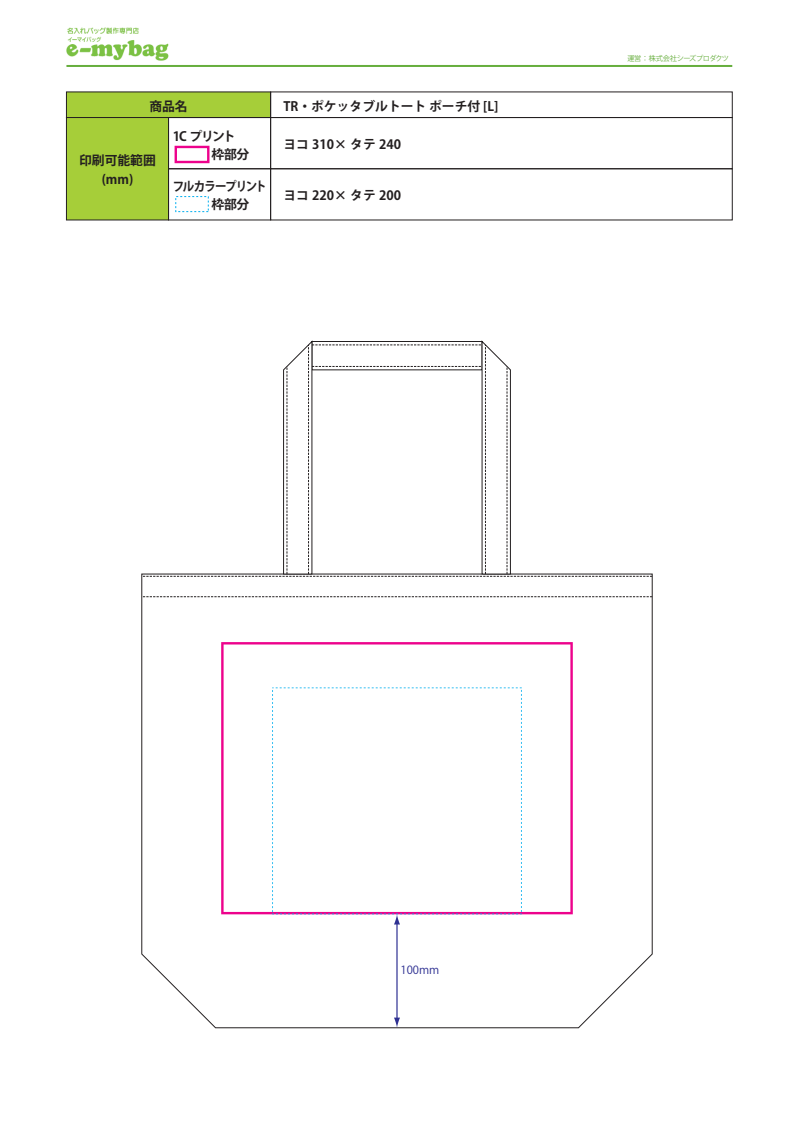
<style>
.page{position:relative;width:794px;height:1123px;background:#fff}
.page>*{position:absolute;margin:0;border:0;box-sizing:border-box;transform-origin:0 0}
.t1{font:700 12.8px/19.2px "Koz Go Pro";color:#231f20;text-align:center}
.t2{font:700 12.8px/18.4px "Koz Go Pro";letter-spacing:-.085em;color:#231f20;scale:.9 1}
.t3{font:700 12.8px/18.4px "Koz Go Pro";letter-spacing:-.075em;color:#231f20}
.t4{font:11.2px "Koz Go Pro";color:#2e3092}
.t5{font:7.2px "Koz Go Pro";letter-spacing:-.045em;color:#66ae3d}
.s1{font-weight:800;font-size:19.2px;color:#ed028c}
.s2{font-weight:800;font-size:19.2px;color:#00aeef}
</style>
<div class="page">
<svg style="left:141px;top:573px;width:511px;height:455px"></svg>
<svg style="left:142px;top:596px;width:510px;height:1px"></svg>
<svg style="left:142px;top:341px;width:510px;height:236px"></svg>
<svg style="left:221px;top:642px;width:352px;height:272px"></svg>
<svg style="left:272px;top:687px;width:250px;height:227px"></svg>
<hr style="left:396px;top:922px;width:1px;height:97px;background:#2e3092">
<svg style="left:394px;top:1017px;width:6px;height:10px"></svg>
<svg style="left:394px;top:914px;width:6px;height:10px"></svg>
<div style="left:66px;top:91px;width:205px;height:27px;background:#a6ce39"></div>
<div style="left:168px;top:117px;width:103px;height:52px;border:1px solid #231f20"></div>
<div style="left:66px;top:117px;width:103px;height:103px;background:#a6ce39;border:1px solid #231f20"></div>
<div style="left:270px;top:117px;width:462px;height:52px;border:1px solid #231f20"></div>
<div style="left:168px;top:168px;width:103px;height:52px;border:1px solid #231f20"></div>
<div style="left:270px;top:168px;width:462px;height:52px;border:1px solid #231f20"></div>
<div style="left:175px;top:146px;width:34px;height:17px;border:2px solid #ed028c"></div>
<img style="left:66px;top:27px;width:102px;height:34px">
<hr style="left:66px;top:65px;width:666px;height:2px;background:#66ae3d">
<p class="t1" style="left:149px;top:97px;width:40px">商品名</p>
<p class="t1" style="left:79px;top:151px;width:78px">印刷可能範囲(mm)</p>
<p class="t3" style="left:173px;top:128px;width:78px">1C プリント<span class="s1">　</span> 枠部分</p>
<p class="t2" style="left:173px;top:178px;width:106px">フルカラープリント<span class="s2">　</span> 枠部分</p>
<p class="t1" style="left:283px;top:97px;width:216px">TR・ポケッタブルトート ポーチ付 [L]</p>
<p class="t1" style="left:283px;top:135px;width:119px">ヨコ 310× タテ 240</p>
<p class="t1" style="left:283px;top:186px;width:119px">ヨコ 220× タテ 200</p>
<p class="t5" style="left:627px;top:54px;width:103px">運営：株式会社シーズプロダクツ</p>
<p class="t4" style="left:400px;top:962px;width:40px">100mm</p>
</div>
